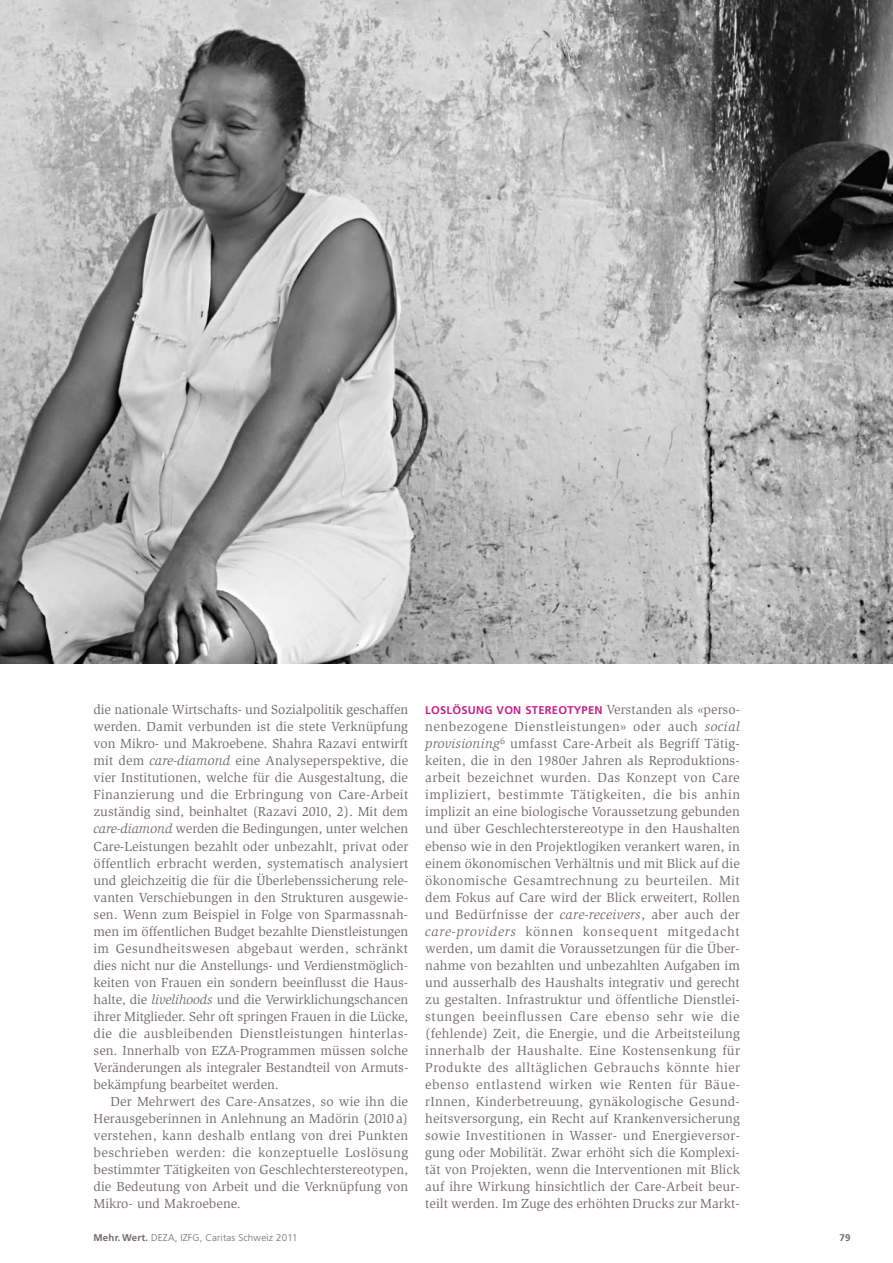
<style>
.page{position:relative;width:893px;height:1263px;background:#fff}
.page>*{position:absolute;margin:0;border:0;box-sizing:border-box;transform-origin:0 0}
.t1{font:13.5px/17px "Slimbach Std";letter-spacing:.005em;color:#71686f;text-align:justify}
.t2{font:700 11.25px "Frutiger LT Std";letter-spacing:.02em;color:#c72188}
.t3{font:300 9.75px "Frutiger LT Std";letter-spacing:.02em;color:#71686f}
.t4{font:700 9.75px "Frutiger LT Std";color:#71686f}
.s1{font-style:italic}
.s2{font-family:"Slimbach Std";font-weight:400;font-size:13.5px;color:#71686f}
.s3{font-weight:700}
</style>
<div class="page">
<img style="left:0;top:0;width:893px;height:663px">
<p class="t1" style="left:94px;top:703px;width:316px">die nationale Wirtschafts- und Sozialpolitik geschaffen werden. Damit verbunden ist die stete Verknüpfung von Mikro- und Makroebene. Shahra Razavi entwirft mit dem <span class="s1">care-diamond</span> eine Analyseperspektive, die vier Institutionen, welche für die Ausgestaltung, die Finanzierung und die Erbringung von Care-Arbeit zuständig sind, beinhaltet (Razavi 2010, 2). Mit dem <span class="s1">care-diamond</span> werden die Bedingungen, unter welchen Care-Leistungen bezahlt oder unbezahlt, privat oder öffentlich erbracht werden, systematisch analysiert und gleichzeitig die für die Überlebenssicherung rele&shy;vanten Verschiebungen in den Strukturen ausgewie&shy;sen. Wenn zum Beispiel in Folge von Sparmassnah&shy;men im öffentlichen Budget bezahlte Dienstleistungen im Gesundheitswesen abgebaut werden, schränkt dies nicht nur die Anstellungs- und Verdienstmöglich&shy;keiten von Frauen ein sondern beeinflusst die Haus&shy;halte, die <span class="s1">livelihoods</span> und die Verwirklichungschancen ihrer Mitglieder. Sehr oft springen Frauen in die Lücke, die die ausbleibenden Dienstleistungen hinterlas&shy;sen. Innerhalb von EZA-Programmen müssen solche Veränderungen als integraler Bestandteil von Armuts&shy;bekämpfung bearbeitet werden.</p>
<p class="t1" style="left:94px;top:1094px;width:316px;text-indent:17px">Der Mehrwert des Care-Ansatzes, so wie ihn die Herausgeberinnen in Anlehnung an Madörin (2010 a) verstehen, kann deshalb entlang von drei Punkten beschrieben werden: die konzeptuelle Loslösung bestimmter Tätigkeiten von Geschlechterstereotypen, die Bedeutung von Arbeit und die Verknüpfung von Mikro- und Makroebene.</p>
<p class="t2" style="left:425px;top:705px;width:316px">LOSLÖSUNG VON STEREOTYPEN <span class="s2">Verstanden als «perso-</span></p>
<p class="t1" style="left:425px;top:720px;width:316px">nenbezogene Dienstleistungen» oder auch <span class="s1">social provisioning</span><sup>6</sup> umfasst Care-Arbeit als Begriff Tätig&shy;keiten, die in den 1980er Jahren als Reproduktions&shy;arbeit bezeichnet wurden. Das Konzept von Care impliziert, bestimmte Tätigkeiten, die bis anhin implizit an eine biologische Voraussetzung gebunden und über Geschlechterstereotype in den Haushalten ebenso wie in den Projektlogiken verankert waren, in einem ökonomischen Verhältnis und mit Blick auf die ökonomische Gesamtrechnung zu beurteilen. Mit dem Fokus auf Care wird der Blick erweitert, Rollen und Bedürfnisse der <span class="s1">care-receivers</span>, aber auch der <span class="s1">care-providers</span> können konsequent mitgedacht werden, um damit die Voraussetzungen für die Über&shy;nahme von bezahlten und unbezahlten Aufgaben im und ausserhalb des Haushalts integrativ und gerecht zu gestalten. Infrastruktur und öffentliche Dienstlei&shy;stungen beeinflussen Care ebenso sehr wie die (fehlende) Zeit, die Energie, und die Arbeitsteilung innerhalb der Haushalte. Eine Kostensenkung für Produkte des alltäglichen Gebrauchs könnte hier ebenso entlastend wirken wie Renten für Bäue&shy;rInnen, Kinderbetreuung, gynäkologische Gesund&shy;heitsversorgung, ein Recht auf Krankenversicherung sowie Investitionen in Wasser- und Energieversor&shy;gung oder Mobilität. Zwar erhöht sich die Komplexi&shy;tät von Projekten, wenn die Interventionen mit Blick auf ihre Wirkung hinsichtlich der Care-Arbeit beur&shy;teilt werden. Im Zuge des erhöhten Drucks zur Markt-</p>
<p class="t3" style="left:94px;top:1233px;width:206px"><span class="s3">Mehr. Wert.</span> DEZA, IZFG, Caritas Schweiz 2011</p>
<p class="t4" style="left:839px;top:1233px;width:12px">79</p>
</div>
